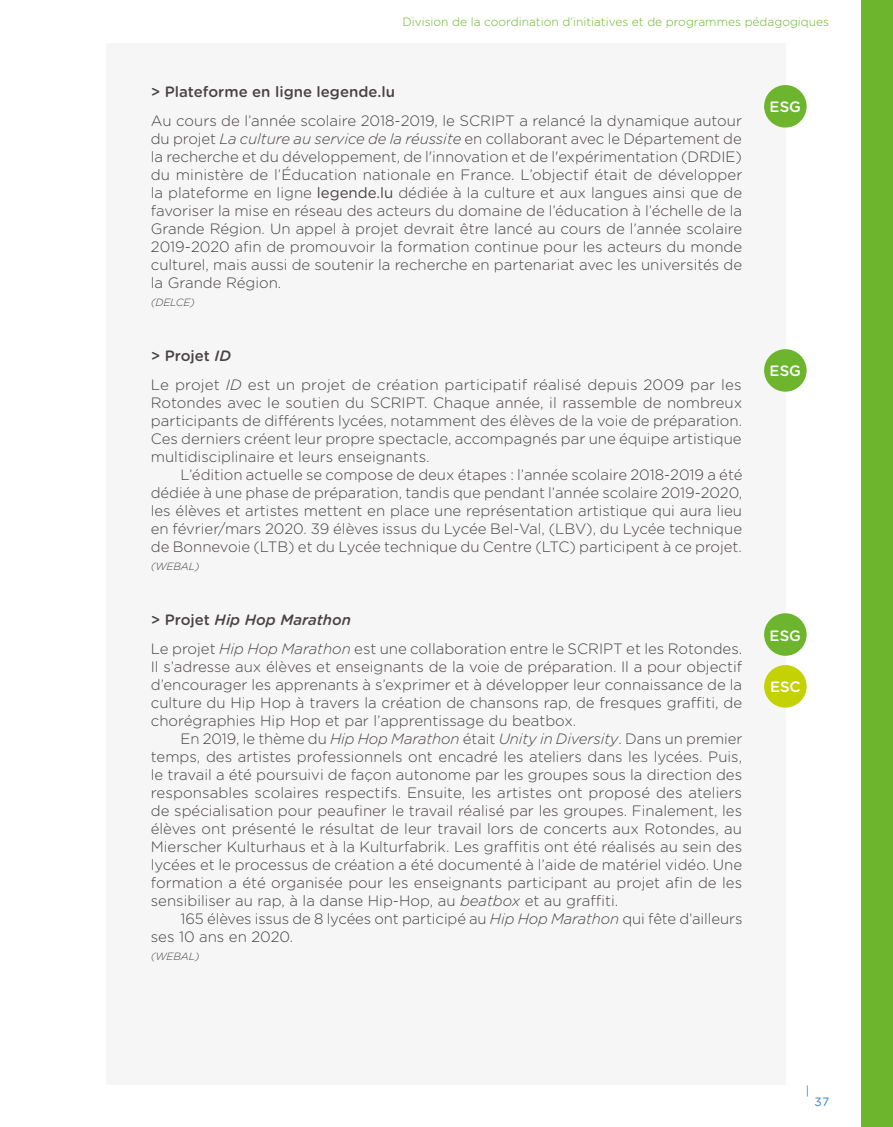
<style>
.page{position:relative;width:893px;height:1127px;background:#fff}
.page>*{position:absolute;margin:0;border:0;box-sizing:border-box;transform-origin:0 0}
.t1{font:300 15px/18px "Gotham Rounded";color:#484344;text-align:justify}
.t2{font:500 15px "Gotham Rounded";color:#484344}
.t3{font:500 15px "Gotham Rounded";color:#fff}
.t4{font:300 12px "Gotham Rounded";color:#6cb52d}
.t5{font:12px "Gotham Rounded";color:#3982c4}
.t6{font:italic 300 10.5px "Gotham Rounded";color:#484344}
.s1{font-style:italic}
.s2{font-weight:400}
.s3{font-weight:500}
.s4{font-weight:500;font-style:italic}
</style>
<div class="page">
<div style="left:106px;top:43px;width:679px;height:1041px;background:#f6f6f6"></div>
<div style="left:764px;top:85px;width:43px;height:43px;background:#6cb52d;border-radius:50%"></div>
<div style="left:764px;top:349px;width:43px;height:43px;background:#6cb52d;border-radius:50%"></div>
<div style="left:764px;top:613px;width:43px;height:43px;background:#6cb52d;border-radius:50%"></div>
<div style="left:764px;top:665px;width:43px;height:42px;background:#c3d200;border-radius:50%"></div>
<div style="left:861px;top:0;width:32px;height:1127px;background:#6cb52d"></div>
<p class="t4" style="left:402px;top:14px;width:428px">Division de la coordination d’initiatives et de programmes pédagogiques</p>
<p class="t2" style="left:151px;top:81px;width:246px">&gt; Plateforme en ligne legende.lu</p>
<p class="t1" style="left:151px;top:111px;width:593px">Au cours de l’année scolaire 2018-2019, le SCRIPT a relancé la dynamique autour du projet <span class="s1">La culture au service de la réussite</span> en collaborant avec le Département de la recherche et du développement, de l'innovation et de l'expérimentation (DRDIE) du ministère de l’Éducation nationale en France. L’objectif était de développer la plateforme en ligne <span class="s2">legende.lu</span> dédiée à la culture et aux langues ainsi que de favoriser la mise en réseau des acteurs du domaine de l’éducation à l’échelle de la Grande Région. Un appel à projet devrait être lancé au cours de l’année scolaire 2019-2020 afin de promouvoir la formation continue pour les acteurs du monde culturel, mais aussi de soutenir la recherche en partenariat avec les universités de la Grande Région.</p>
<p class="t6" style="left:151px;top:295px;width:46px">(DELCE)</p>
<p class="t1" style="left:151px;top:341px;width:592px;line-height:28.5px"><span class="s3">&gt; Projet</span> <span class="s4">ID<br></span>Le projet <span class="s1">ID</span> est un projet de création participatif réalisé depuis 2009 par les</p>
<p class="t1" style="left:151px;top:393px;width:593px">Rotondes avec le soutien du SCRIPT. Chaque année, il rassemble de nombreux participants de différents lycées, notamment des élèves de la voie de préparation.<br>Ces derniers créent leur propre spectacle, accompagnés par une équipe artistique multidisciplinaire et leurs enseignants.</p>
<p class="t1" style="left:151px;top:465px;width:593px;text-indent:30px">L’édition actuelle se compose de deux étapes : l’année scolaire 2018-2019 a été dédiée à une phase de préparation, tandis que pendant l’année scolaire 2019-2020, les élèves et artistes mettent en place une représentation artistique qui aura lieu en février/mars 2020. 39 élèves issus du Lycée Bel-Val, (LBV), du Lycée technique de Bonnevoie (LTB) et du Lycée technique du Centre (LTC) participent à ce projet.</p>
<p class="t6" style="left:151px;top:559px;width:50px">(WEBAL)</p>
<p class="t1" style="left:151px;top:605px;width:593px;line-height:28.5px"><span class="s3">&gt; Projet</span> <span class="s4">Hip Hop Marathon<br></span>Le projet <span class="s1">Hip Hop Marathon</span> est une collaboration entre le SCRIPT et les Rotondes.</p>
<p class="t1" style="left:151px;top:657px;width:593px">Il s’adresse aux élèves et enseignants de la voie de préparation. Il a pour objectif d’encourager les apprenants à s’exprimer et à développer leur connaissance de la culture du Hip Hop à travers la création de chansons rap, de fresques graffiti, de chorégraphies Hip Hop et par l’apprentissage du beatbox.</p>
<p class="t1" style="left:151px;top:729px;width:593px;text-indent:30px">En 2019, le thème du <span class="s1">Hip Hop Marathon</span> était <span class="s1">Unity in Diversity</span>. Dans un premier temps, des artistes professionnels ont encadré les ateliers dans les lycées. Puis, le travail a été poursuivi de façon autonome par les groupes sous la direction des responsables scolaires respectifs. Ensuite, les artistes ont proposé des ateliers de spécialisation pour peaufiner le travail réalisé par les groupes. Finalement, les élèves ont présenté le résultat de leur travail lors de concerts aux Rotondes, au Mierscher Kulturhaus et à la Kulturfabrik. Les graffitis ont été réalisés au sein des lycées et le processus de création a été documenté à l’aide de matériel vidéo. Une formation a été organisée pour les enseignants participant au projet afin de les sensibiliser au rap, à la danse Hip-Hop, au <span class="s1">beatbox</span> et au graffiti.</p>
<p class="t1" style="left:151px;top:909px;width:593px;text-indent:30px">165 élèves issus de 8 lycées ont participé au <span class="s1">Hip Hop Marathon</span> qui fête d’ailleurs ses 10 ans en 2020.</p>
<p class="t6" style="left:151px;top:949px;width:50px">(WEBAL)</p>
<p class="t3" style="left:770px;top:96px;width:33px">ESG</p>
<p class="t3" style="left:770px;top:360px;width:33px">ESG</p>
<p class="t3" style="left:770px;top:624px;width:33px">ESG</p>
<p class="t3" style="left:770px;top:676px;width:32px">ESC</p>
<p class="t5" style="left:806px;top:1083px;width:5px">|</p>
<p class="t5" style="left:814px;top:1093px;width:16px">37</p>
</div>
